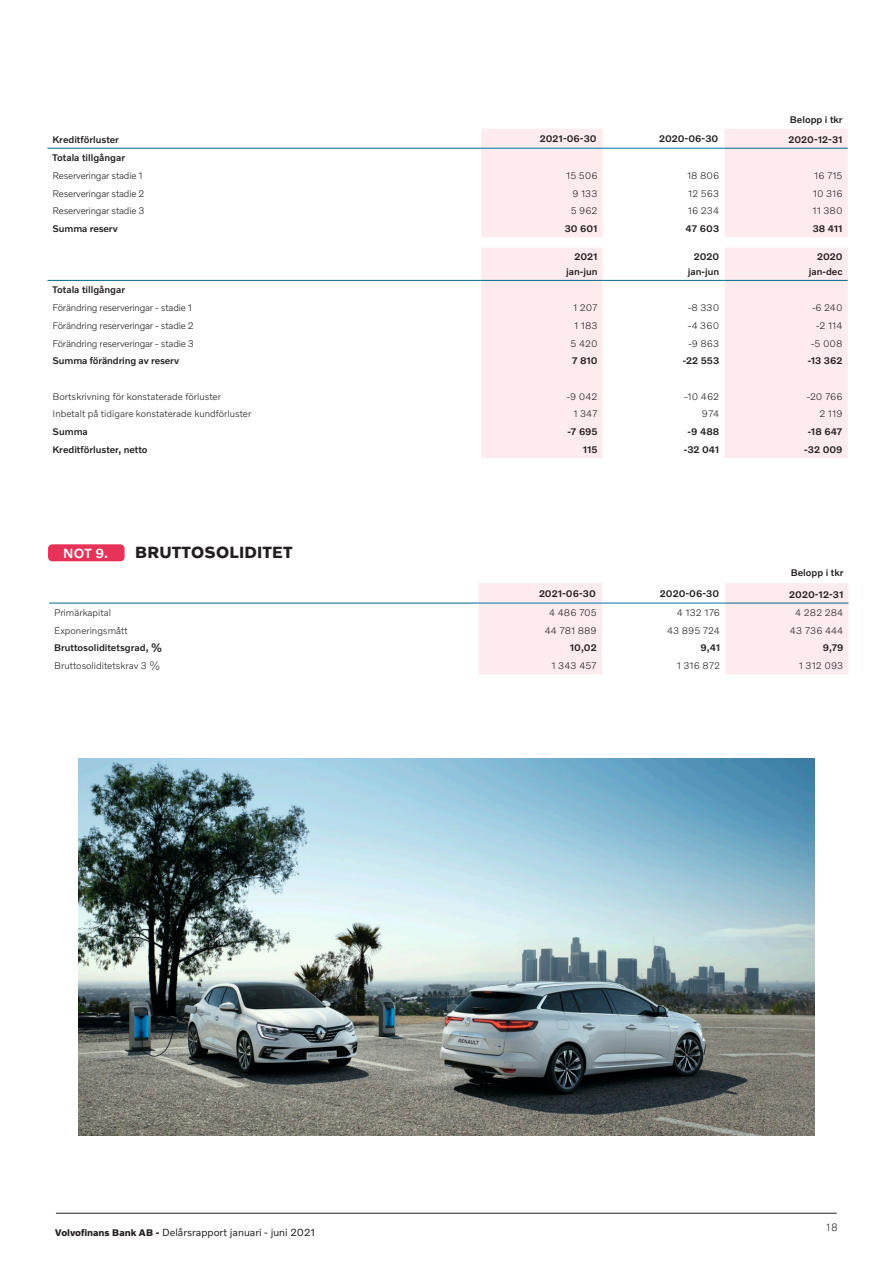
<style>
.page{position:relative;width:893px;height:1263px;background:#fff}
.page>*{position:absolute;margin:0;border:0;box-sizing:border-box;transform-origin:0 0}
.rubrik_3{font:700 16.5px "Volvo Novum";letter-spacing:.02em;color:#231f20}
.Mellanrubrik_7_65{font:500 13.5px "Volvo Novum";color:#fff}
.t1{font:10.5px "Volvo Novum";color:#231f20}
.t2{font:300 10.5px "Volvo Sans Pro";color:#231f20}
.Tabelltext{font:300 9.75px "Volvo Novum";color:#231f20}
.Tabelltext-2{font:500 9.75px "Volvo Novum";color:#231f20}
.Tabelltext-3{font:300 9.75px "Volvo Novum";letter-spacing:-.02em;color:#231f20}
.Tabelltext_FET{font:500 9.75px "Volvo Novum";color:#231f20}
.Tabelltext_FET-2{font:300 9.75px "Volvo Novum";color:#231f20}
.s1{font-weight:700;font-size:9.75px}
</style>
<div class="page">
<hr style="left:56px;top:1213px;width:781px;height:1px;background:#231f20">
<div style="left:481px;top:129px;width:367px;height:329px;background:#fdebee"></div>
<svg style="left:603px;top:149px;width:121px;height:309px"></svg>
<hr style="left:481px;top:148px;width:122px;height:1px;background:#0074ab">
<hr style="left:603px;top:148px;width:121px;height:1px;background:#0074ab">
<hr style="left:724px;top:148px;width:124px;height:1px;background:#00688b">
<hr style="left:47px;top:148px;width:434px;height:1px;background:#00688b">
<hr style="left:47px;top:280px;width:434px;height:1px;background:#00688b">
<hr style="left:481px;top:280px;width:122px;height:1px;background:#00688b">
<hr style="left:724px;top:280px;width:124px;height:1px;background:#00688b">
<hr style="left:603px;top:280px;width:121px;height:1px;background:#00688b">
<svg style="left:479px;top:583px;width:369px;height:91px"></svg>
<hr style="left:479px;top:603px;width:123px;height:1px;background:#0074ab">
<hr style="left:602px;top:603px;width:123px;height:1px;background:#0074ab">
<hr style="left:49px;top:603px;width:430px;height:1px;background:#00688b">
<hr style="left:725px;top:603px;width:123px;height:1px;background:#00688b">
<div style="left:48px;top:544px;width:77px;height:17px;background:#e83359;border-radius:4px"></div>
<img style="left:78px;top:758px;width:736px;height:377px">
<p class="Tabelltext-2" style="left:790px;top:114px;width:54px">Belopp i tkr</p>
<p class="Tabelltext-2" style="left:53px;top:134px;width:68px">Kreditförluster</p>
<p class="Tabelltext_FET" style="left:540px;top:133px;width:58px">2021-06-30</p>
<p class="Tabelltext_FET" style="left:659px;top:133px;width:61px">2020-06-30</p>
<p class="Tabelltext-2" style="left:788px;top:134px;width:56px">2020-12-31</p>
<p class="Tabelltext-2" style="left:53px;top:151px;width:74px">Totala tillgångar</p>
<p class="Tabelltext-3" style="left:53px;top:169px;width:92px">Reserveringar stadie 1</p>
<p class="Tabelltext" style="left:566px;top:169px;width:33px">15 506</p>
<p class="Tabelltext" style="left:687px;top:169px;width:34px">18 806</p>
<p class="Tabelltext" style="left:814px;top:169px;width:30px">16 715</p>
<p class="Tabelltext-3" style="left:53px;top:187px;width:94px">Reserveringar stadie 2</p>
<p class="Tabelltext" style="left:572px;top:187px;width:27px">9 133</p>
<p class="Tabelltext" style="left:688px;top:187px;width:33px">12 563</p>
<p class="Tabelltext" style="left:813px;top:187px;width:31px">10 316</p>
<p class="Tabelltext-3" style="left:53px;top:205px;width:94px">Reserveringar stadie 3</p>
<p class="Tabelltext" style="left:571px;top:205px;width:28px">5 962</p>
<p class="Tabelltext" style="left:688px;top:205px;width:33px">16 234</p>
<p class="Tabelltext" style="left:812px;top:205px;width:32px">11 380</p>
<p class="Tabelltext-2" style="left:53px;top:223px;width:67px">Summa reserv</p>
<p class="Tabelltext-2" style="left:565px;top:223px;width:34px">30 601</p>
<p class="Tabelltext-2" style="left:685px;top:223px;width:35px">47 603</p>
<p class="Tabelltext-2" style="left:813px;top:223px;width:31px">38 411</p>
<p class="Tabelltext-2" style="left:574px;top:251px;width:25px">2021</p>
<p class="Tabelltext-2" style="left:566px;top:266px;width:33px">jan-jun</p>
<p class="Tabelltext_FET" style="left:694px;top:251px;width:27px">2020</p>
<p class="Tabelltext_FET" style="left:688px;top:266px;width:33px">jan-jun</p>
<p class="Tabelltext-2" style="left:817px;top:251px;width:27px">2020</p>
<p class="Tabelltext-2" style="left:809px;top:266px;width:35px">jan-dec</p>
<p class="Tabelltext-2" style="left:53px;top:284px;width:74px">Totala tillgångar</p>
<p class="Tabelltext-3" style="left:53px;top:301px;width:141px">Förändring reserveringar - stadie 1</p>
<p class="Tabelltext" style="left:573px;top:301px;width:26px">1 207</p>
<p class="Tabelltext" style="left:688px;top:301px;width:33px">-8 330</p>
<p class="Tabelltext" style="left:812px;top:301px;width:32px">-6 240</p>
<p class="Tabelltext-3" style="left:53px;top:319px;width:143px">Förändring reserveringar - stadie 2</p>
<p class="Tabelltext" style="left:574px;top:319px;width:25px">1 183</p>
<p class="Tabelltext" style="left:688px;top:319px;width:33px">-4 360</p>
<p class="Tabelltext" style="left:816px;top:319px;width:28px">-2 114</p>
<p class="Tabelltext-3" style="left:53px;top:337px;width:143px">Förändring reserveringar - stadie 3</p>
<p class="Tabelltext" style="left:571px;top:337px;width:29px">5 420</p>
<p class="Tabelltext" style="left:688px;top:337px;width:32px">-9 863</p>
<p class="Tabelltext" style="left:811px;top:337px;width:33px">-5 008</p>
<p class="Tabelltext-2" style="left:53px;top:355px;width:128px">Summa förändring av reserv</p>
<p class="Tabelltext-2" style="left:572px;top:355px;width:27px">7 810</p>
<p class="Tabelltext-2" style="left:683px;top:355px;width:38px">-22 553</p>
<p class="Tabelltext-2" style="left:808px;top:355px;width:36px">-13 362</p>
<p class="Tabelltext" style="left:53px;top:390px;width:170px">Bortskrivning för konstaterade förluster</p>
<p class="Tabelltext_FET-2" style="left:567px;top:390px;width:32px">-9 042</p>
<p class="Tabelltext_FET-2" style="left:684px;top:390px;width:36px">-10 462</p>
<p class="Tabelltext_FET-2" style="left:807px;top:390px;width:37px">-20 766</p>
<p class="Tabelltext" style="left:53px;top:408px;width:200px">Inbetalt på tidigare konstaterade kundförluster</p>
<p class="Tabelltext" style="left:573px;top:408px;width:26px">1 347</p>
<p class="Tabelltext" style="left:702px;top:408px;width:19px">974</p>
<p class="Tabelltext" style="left:819px;top:408px;width:25px">2 119</p>
<p class="Tabelltext_FET" style="left:53px;top:426px;width:37px">Summa</p>
<p class="Tabelltext-2" style="left:567px;top:426px;width:32px">-7 695</p>
<p class="Tabelltext-2" style="left:688px;top:426px;width:33px">-9 488</p>
<p class="Tabelltext-2" style="left:808px;top:426px;width:36px">-18 647</p>
<p class="Tabelltext_FET" style="left:53px;top:443px;width:97px">Kreditförluster, netto</p>
<p class="Tabelltext-2" style="left:583px;top:443px;width:16px">115</p>
<p class="Tabelltext-2" style="left:684px;top:443px;width:37px">-32 041</p>
<p class="Tabelltext-2" style="left:804px;top:443px;width:40px">-32 009</p>
<p class="Mellanrubrik_7_65" style="left:63px;top:545px;width:47px">NOT 9.</p>
<p class="rubrik_3" style="left:135px;top:542px;width:159px">BRUTTOSOLIDITET</p>
<p class="Tabelltext-2" style="left:791px;top:566px;width:54px">Belopp i tkr</p>
<p class="Tabelltext_FET" style="left:539px;top:587px;width:58px">2021-06-30</p>
<p class="Tabelltext_FET" style="left:660px;top:587px;width:61px">2020-06-30</p>
<p class="Tabelltext-2" style="left:789px;top:588px;width:56px">2020-12-31</p>
<p class="Tabelltext" style="left:54px;top:606px;width:58px">Primärkapital</p>
<p class="Tabelltext" style="left:549px;top:606px;width:49px">4 486 705</p>
<p class="Tabelltext" style="left:677px;top:606px;width:45px">4 132 176</p>
<p class="Tabelltext" style="left:795px;top:606px;width:50px">4 282 284</p>
<p class="Tabelltext" style="left:54px;top:624px;width:75px">Exponeringsmått</p>
<p class="Tabelltext" style="left:545px;top:624px;width:53px">44 781 889</p>
<p class="Tabelltext" style="left:667px;top:624px;width:55px">43 895 724</p>
<p class="Tabelltext" style="left:790px;top:624px;width:55px">43 736 444</p>
<p class="Tabelltext_FET" style="left:54px;top:642px;width:109px">Bruttosoliditetsgrad, %</p>
<p class="Tabelltext-2" style="left:570px;top:642px;width:28px">10,02</p>
<p class="Tabelltext-2" style="left:701px;top:642px;width:21px">9,41</p>
<p class="Tabelltext-2" style="left:823px;top:642px;width:22px">9,79</p>
<p class="Tabelltext_FET-2" style="left:54px;top:660px;width:108px">Bruttosoliditetskrav 3 %</p>
<p class="Tabelltext" style="left:552px;top:660px;width:47px">1 343 457</p>
<p class="Tabelltext" style="left:677px;top:660px;width:45px">1 316 872</p>
<p class="Tabelltext" style="left:799px;top:660px;width:46px">1 312 093</p>
<p class="t1" style="left:55px;top:1225px;width:261px"><span class="s1">Volvofinans Bank AB -</span> Delårsrapport januari - juni 2021</p>
<p class="t2" style="left:825px;top:1221px;width:14px">18</p>
</div>
